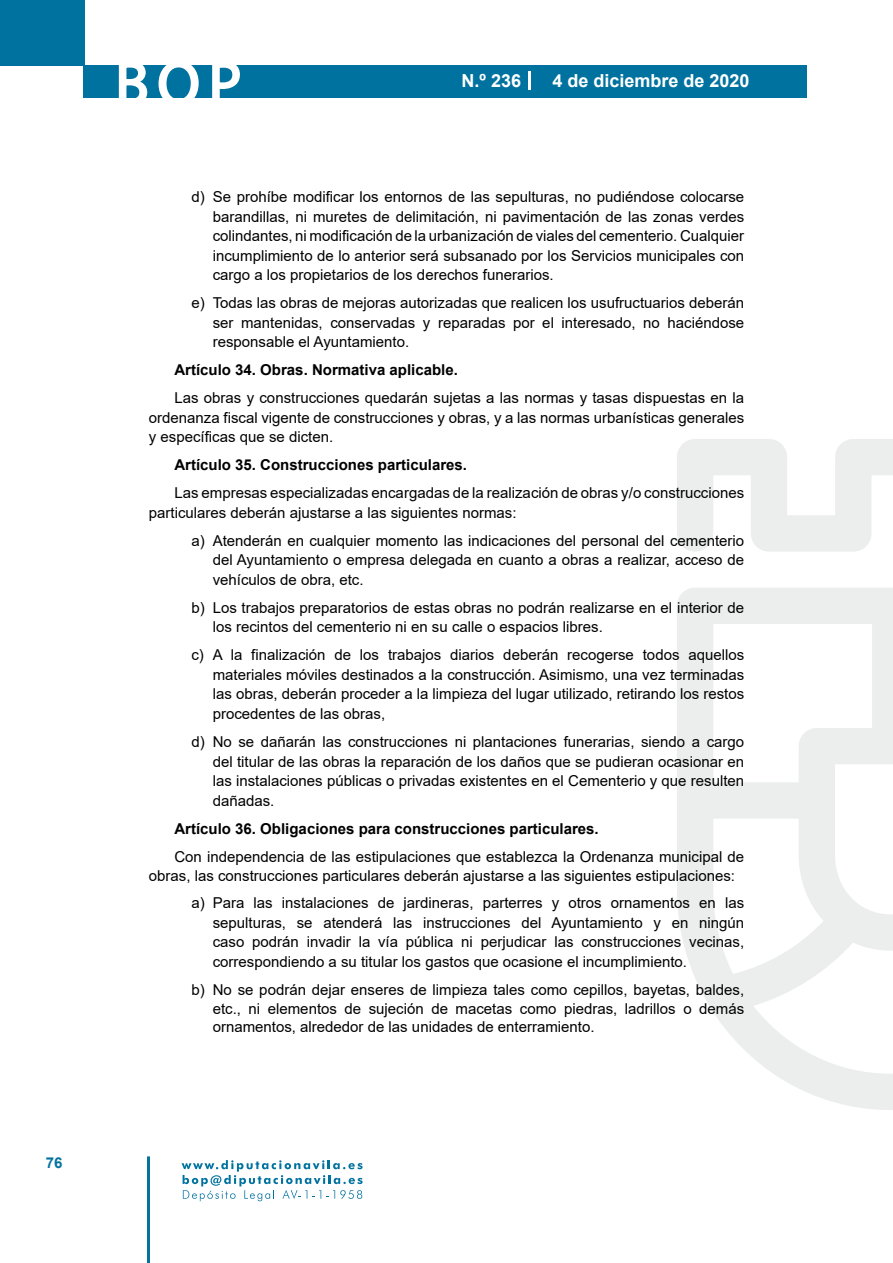
<style>
.page{position:relative;width:893px;height:1263px;background:#fff}
.page>*{position:absolute;margin:0;border:0;box-sizing:border-box;transform-origin:0 0}
.t1{font:500 61.5px "Avant Garde";color:#fff}
.t2{font:700 18px "Arial";color:#fff}
.t3{font:15px/19.5px "Arial";color:#000;text-align:justify}
.t4{font:700 15px "Arial";color:#000}
.t5{font:700 15px "Arial";color:#04739f}
</style>
<div class="page">
<div style="left:0;top:0;width:85px;height:65px;background:#00729f"></div>
<div style="left:84px;top:65px;width:723px;height:33px;background:#00729f"></div>
<svg style="left:118px;top:65px;width:30px;height:33px"></svg>
<svg style="left:158px;top:65px;width:41px;height:33px"></svg>
<svg style="left:212px;top:65px;width:28px;height:33px"></svg>
<svg style="left:182px;top:1160px;width:181px;height:41px"></svg>
<hr style="left:147px;top:1156px;width:3px;height:107px;background:#04739f">
<svg style="left:529px;top:71px;width:2px;height:19px"></svg>
<svg style="left:677px;top:439px;width:216px;height:671px"></svg>
<p class="t5" style="left:46px;top:1152px;width:18px">76</p>
<h1 class="t1" style="left:115px;top:46px;width:128px">BOP</h1>
<p class="t2" style="left:462px;top:68px;width:61px">N.º 236</p>
<p class="t2" style="left:552px;top:68px;width:199px">4 de diciembre de 2020</p>
<p class="t3" style="left:213px;top:187px;width:533px;text-indent:-21px">d) Se prohíbe modificar los entornos de las sepulturas, no pudiéndose colocarse barandillas, ni muretes de delimitación, ni pavimentación de las zonas verdes colindantes, ni modificación de la urbanización de viales del cementerio. Cualquier incumplimiento de lo anterior será subsanado por los Servicios municipales con cargo a los propietarios de los derechos funerarios.</p>
<p class="t3" style="left:213px;top:293px;width:533px;text-indent:-21px">e) Todas las obras de mejoras autorizadas que realicen los usufructuarios deberán ser mantenidas, conservadas y reparadas por el interesado, no haciéndose responsable el Ayuntamiento.</p>
<p class="t4" style="left:174px;top:360px;width:285px">Artículo 34. Obras. Normativa aplicable.</p>
<p class="t3" style="left:149px;top:388px;width:597px;text-indent:26px">Las obras y construcciones quedarán sujetas a las normas y tasas dispuestas en la ordenanza fiscal vigente de construcciones y obras, y a las normas urbanísticas generales y específicas que se dicten.</p>
<p class="t4" style="left:174px;top:455px;width:294px">Artículo 35. Construcciones particulares.</p>
<p class="t3" style="left:149px;top:483px;width:597px;text-indent:26px">Las empresas especializadas encargadas de la realización de obras y/o construcciones particulares deberán ajustarse a las siguientes normas:</p>
<p class="t3" style="left:213px;top:531px;width:533px;text-indent:-21px">a) Atenderán en cualquier momento las indicaciones del personal del cementerio del Ayuntamiento o empresa delegada en cuanto a obras a realizar, acceso de vehículos de obra, etc.</p>
<p class="t3" style="left:213px;top:598px;width:533px;text-indent:-21px">b) Los trabajos preparatorios de estas obras no podrán realizarse en el interior de los recintos del cementerio ni en su calle o espacios libres.</p>
<p class="t3" style="left:213px;top:645px;width:533px;text-indent:-21px">c) A la finalización de los trabajos diarios deberán recogerse todos aquellos materiales móviles destinados a la construcción. Asimismo, una vez terminadas las obras, deberán proceder a la limpieza del lugar utilizado, retirando los restos procedentes de las obras,</p>
<p class="t3" style="left:213px;top:732px;width:533px;text-indent:-21px">d) No se dañarán las construcciones ni plantaciones funerarias, siendo a cargo del titular de las obras la reparación de los daños que se pudieran ocasionar en las instalaciones públicas o privadas existentes en el Cementerio y que resulten dañadas.</p>
<p class="t4" style="left:174px;top:818px;width:426px">Artículo 36. Obligaciones para construcciones particulares.</p>
<p class="t3" style="left:149px;top:846px;width:597px;text-indent:26px">Con independencia de las estipulaciones que establezca la Ordenanza municipal de obras, las construcciones particulares deberán ajustarse a las siguientes estipulaciones:</p>
<p class="t3" style="left:213px;top:893px;width:533px;text-indent:-21px">a) Para las instalaciones de jardineras, parterres y otros ornamentos en las sepulturas, se atenderá las instrucciones del Ayuntamiento y en ningún caso podrán invadir la vía pública ni perjudicar las construcciones vecinas, correspondiendo a su titular los gastos que ocasione el incumplimiento.</p>
<p class="t3" style="left:213px;top:980px;width:533px;line-height:18.8px;text-indent:-21px">b) No se podrán dejar enseres de limpieza tales como cepillos, bayetas, baldes, etc., ni elementos de sujeción de macetas como piedras, ladrillos o demás ornamentos, alrededor de las unidades de enterramiento.</p>
</div>
